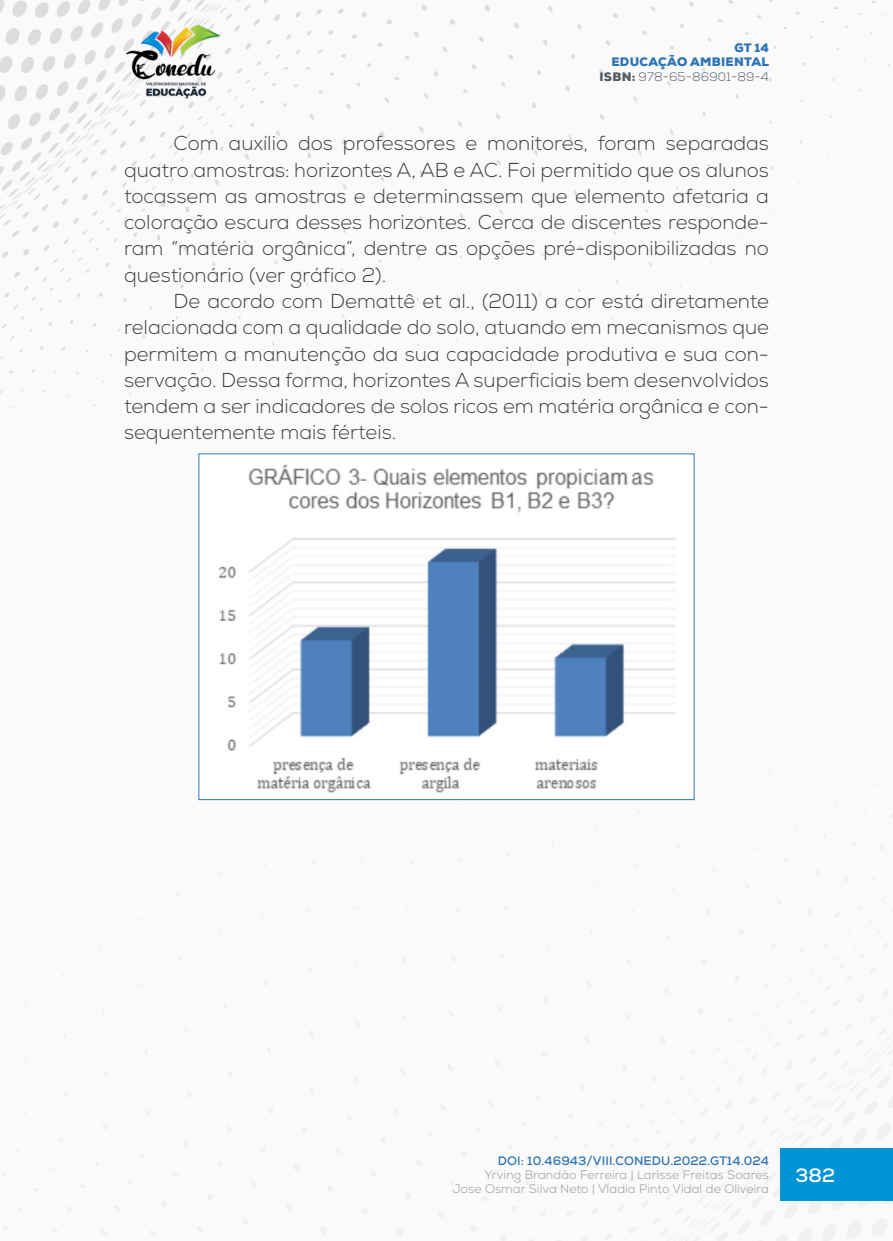
<style>
.page{position:relative;width:893px;height:1241px;background:#fff}
.page>*{position:absolute;margin:0;border:0;box-sizing:border-box;transform-origin:0 0}
._8_CORPO{font:300 20.12px/26.2px "Nexa";color:#3e3e3f;text-align:justify}
.t1{font:700 19.25px "Nexa";color:#fff}
.t2{font:300 12.25px/14px "Nexa";letter-spacing:.01em;color:#939598;text-align:right}
.t3{font:900 12.25px/14.7px "Nexa";letter-spacing:.025em;color:#2e74b5;text-align:right}
.t4{font:700 12.25px "Nexa";letter-spacing:.01em;color:#2e74b5}
.s1{color:#505b64}
.s2{font-weight:300;color:#505b64}
</style>
<div class="page">
<img style="left:0;top:0;width:893px;height:1240px">
<div style="left:781px;top:1148px;width:112px;height:52px;background:#0093d8"></div>
<img style="left:124px;top:25px;width:98px;height:74px">
<img style="left:200px;top:455px;width:492px;height:343px">
<p class="t3" style="left:599px;top:40px;width:171px">GT 14<br>EDUCAÇÃO AMBIENTAL<br><span class="s1">ISBN:</span> <span class="s2">978-65-86901-89-4</span></p>
<p class="_8_CORPO" style="left:124px;top:131px;width:646px;text-indent:50px">Com auxílio dos professores e monitores, foram separadas quatro amostras: horizontes A, AB e AC. Foi permitido que os alunos tocassem as amostras e determinassem que elemento afetaria a coloração escura desses horizontes. Cerca de discentes responde&shy;ram “matéria orgânica”, dentre as opções pré-disponibilizadas no questionário (ver gráfico 2).</p>
<p class="_8_CORPO" style="left:124px;top:288px;width:646px;text-indent:50px">De acordo com Demattê et al., (2011) a cor está diretamente relacionada com a qualidade do solo, atuando em mecanismos que permitem a manutenção da sua capacidade produtiva e sua con&shy;servação. Dessa forma, horizontes A superficiais bem desenvolvidos tendem a ser indicadores de solos ricos em matéria orgânica e con&shy;sequentemente mais férteis.</p>
<p class="t4" style="left:498px;top:1152px;width:273px">DOI: 10.46943/VIII.CONEDU.2022.GT14.024</p>
<p class="t2" style="left:452px;top:1167px;width:318px">Yrving Brandão Ferreira | Larisse Freitas Soares<br>Jose Osmar Silva Neto | Vladia Pinto Vidal de Oliveira</p>
<p class="t1" style="left:796px;top:1162px;width:41px">382</p>
</div>
